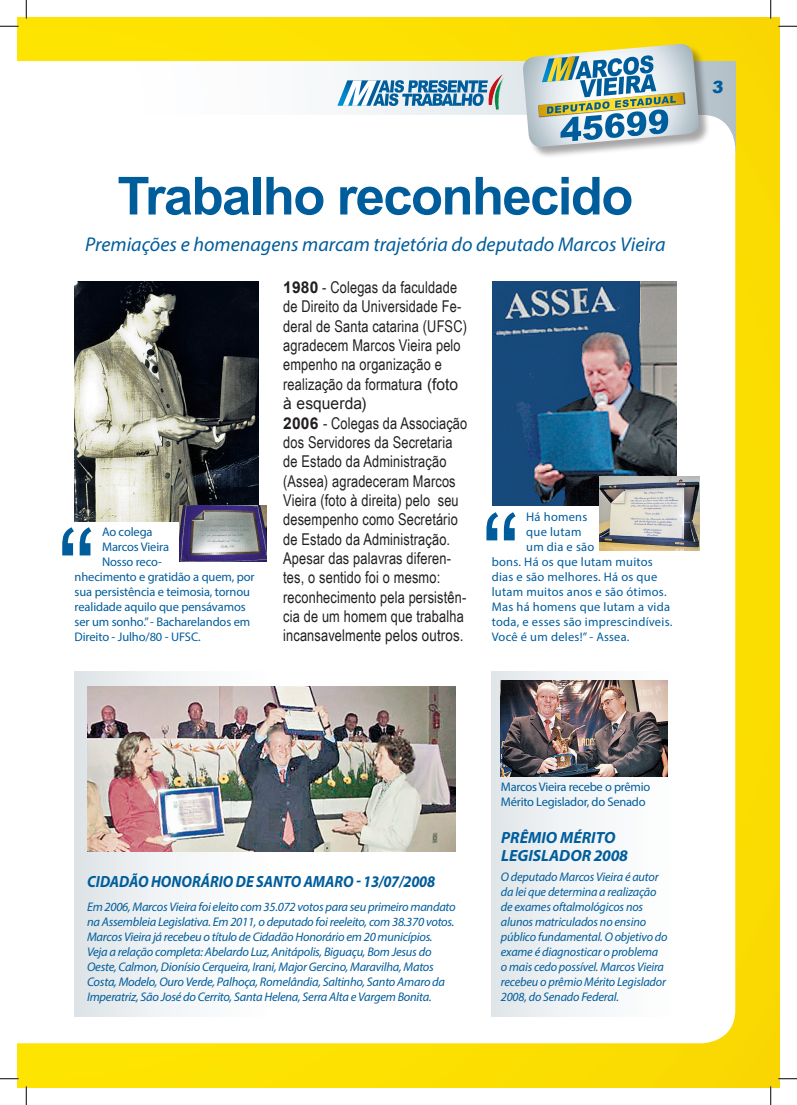
<style>
.page{position:relative;width:797px;height:1105px;background:#fff}
.page>*{position:absolute;margin:0;border:0;box-sizing:border-box;transform-origin:0 0}
.t1{font:700 52.5px "Arial";letter-spacing:-.03em;color:#005d9c}
.t2{font:italic 20px "Myriad Pro";color:#005d9c}
.t3{font:900 16.88px "Arial";color:#005d9c}
.t4{font:16.25px/19.4px "Arial Narrow";letter-spacing:.01em;color:#231f20;scale:.96 1}
.t5{font:italic 700 16.25px "Myriad Pro";color:#005d9c;scale:.92 1}
.t6{font:italic 700 16.25px/17.5px "Myriad Pro";color:#005d9c}
.t7{font:16.25px "Arial";letter-spacing:.005em;color:#231f20;scale:.96 1}
.t8{font:italic 12.5px/15px "Myriad Pro";letter-spacing:-.02em;color:#005d9c}
.t9{font:12.5px/15px "Myriad Pro";letter-spacing:-.01em;color:#005d9c}
.t10{font:12.5px "Myriad Pro";letter-spacing:.02em;color:#005d9c}
.s1{font-family:"Arial";font-weight:700}
.s2{font-family:"Arial"}
</style>
<div class="page">
<div style="left:17px;top:17px;width:762px;height:1070px;background:#fbde01"></div>
<svg style="left:17px;top:62px;width:718px;height:53px;background:#f4f6f8"></svg>
<div style="left:17px;top:115px;width:718px;height:928px;background:#fff"></div>
<div style="left:523px;top:45px;width:187px;height:114px;background:#231f20;opacity:.4"></div>
<svg style="left:522px;top:44px;width:177px;height:104px;background:#acbfb1"></svg>
<svg style="left:337px;top:73px;width:168px;height:38px;background:#9dbed3"></svg>
<svg style="left:491px;top:671px;width:186px;height:345px;background:#eff2f3"></svg>
<img style="left:501px;top:680px;width:166px;height:96px">
<img style="left:74px;top:281px;width:184px;height:240px">
<img style="left:492px;top:281px;width:184px;height:224px">
<img style="left:179px;top:505px;width:88px;height:56px">
<img style="left:599px;top:476px;width:100px;height:75px">
<svg style="left:62px;top:527px;width:29px;height:28px"></svg>
<svg style="left:486px;top:512px;width:29px;height:28px"></svg>
<svg style="left:75px;top:671px;width:393px;height:345px;background:#f6f8f9"></svg>
<img style="left:87px;top:686px;width:369px;height:165px">
<svg style="left:0;top:25px;width:19px;height:2px"></svg>
<svg style="left:778px;top:25px;width:19px;height:2px"></svg>
<svg style="left:0;top:1078px;width:19px;height:1px"></svg>
<svg style="left:778px;top:1078px;width:19px;height:1px"></svg>
<svg style="left:25px;top:0;width:2px;height:19px"></svg>
<svg style="left:25px;top:1086px;width:2px;height:19px"></svg>
<svg style="left:770px;top:0;width:1px;height:19px"></svg>
<svg style="left:770px;top:1086px;width:1px;height:19px"></svg>
<h1 class="t1" style="left:117px;top:161px;width:517px">Trabalho reconhecido</h1>
<h2 class="t2" style="left:85px;top:232px;width:581px">Premiações e homenagens marcam trajetória do deputado Marcos Vieira</h2>
<p class="t9" style="left:102px;top:524px;width:52px">Ao colega</p>
<p class="t9" style="left:102px;top:539px;width:69px">Marcos Vieira</p>
<p class="t9" style="left:102px;top:554px;width:61px">Nosso reco-</p>
<p class="t9" style="left:75px;top:569px;width:181px">nhecimento e gratidão a quem, por</p>
<p class="t9" style="left:75px;top:584px;width:177px">sua persistência e teimosia, tornou</p>
<p class="t9" style="left:75px;top:599px;width:172px">realidade aquilo que pensávamos</p>
<p class="t9" style="left:75px;top:614px;width:177px">ser um sonho.” - Bacharelandos em</p>
<p class="t9" style="left:75px;top:629px;width:128px">Direito - Julho/80 - UFSC.</p>
<h3 class="t4" style="left:283px;top:277px;width:193px"><span class="s1">1980</span> - Colegas da faculdade de Direito da Universidade Fe&shy;deral de Santa catarina (UFSC) agradecem Marcos Vieira pelo empenho na organização e realização da formatur<span class="s2">a (foto</span></h3>
<h3 class="t7" style="left:283px;top:393px;width:88px">à esquerda)</h3>
<p class="t4" style="left:283px;top:412px;width:193px"><span class="s1">2006</span> - Colegas da Associação dos Servidores da Secretaria de Estado da Administração (Assea) agradeceram Marcos<br>Vieira (foto à direita) pelo seu desempenho como Secretário de Estado da Administração.<br>Apesar das palavras diferen&shy;tes, o sentido foi o mesmo: reconhecimento pela persistên&shy;cia de um homem que trabalha incansavelmente pelos outros.</p>
<p class="t10" style="left:526px;top:509px;width:63px">Há homens</p>
<p class="t10" style="left:526px;top:524px;width:57px">que lutam</p>
<p class="t9" style="left:526px;top:539px;width:70px">um dia e são</p>
<p class="t10" style="left:492px;top:554px;width:163px">bons. Há os que lutam muitos</p>
<p class="t10" style="left:492px;top:569px;width:167px">dias e são melhores. Há os que</p>
<p class="t10" style="left:492px;top:584px;width:176px">lutam muitos anos e são ótimos.</p>
<p class="t10" style="left:492px;top:599px;width:180px">Mas há homens que lutam a vida</p>
<p class="t10" style="left:492px;top:614px;width:182px">toda, e esses são imprescindíveis.</p>
<p class="t10" style="left:492px;top:629px;width:139px">Você é um deles!” - Assea.</p>
<h3 class="t3" style="left:712px;top:74px;width:15px">3</h3>
<h3 class="t5" style="left:87px;top:871px;width:379px">CIDADÃO HONORÁRIO DE SANTO AMARO - 13/07/2008</h3>
<p class="t8" style="left:87px;top:899px;width:370px">Em 2006, Marcos Vieira foi eleito com 35.072 votos para seu primeiro mandato na Assembleia Legislativa. Em 2011, o deputado foi reeleito, com 38.370 votos.<br>Marcos Vieira já recebeu o título de Cidadão Honorário em 20 municípios.<br>Veja a relação completa: Abelardo Luz, Anitápolis, Biguaçu, Bom Jesus do Oeste, Calmon, Dionísio Cerqueira, Irani, Major Gercino, Maravilha, Matos Costa, Modelo, Ouro Verde, Palhoça, Romelândia, Saltinho, Santo Amaro da Imperatriz, São José do Cerrito, Santa Helena, Serra Alta e Vargem Bonita.</p>
<p class="t9" style="left:501px;top:779px;width:151px">Marcos Vieira recebe o prêmio<br>Mérito Legislador, do Senado</p>
<h3 class="t6" style="left:501px;top:828px;width:128px">PRÊMIO MÉRITO<br>LEGISLADOR 2008</h3>
<p class="t8" style="left:501px;top:869px;width:168px">O deputado Marcos Vieira é autor da lei que determina a realização de exames oftalmológicos nos alunos matriculados no ensino público fundamental. O objetivo do exame é diagnosticar o problema o mais cedo possível. Marcos Vieira recebeu o prêmio Mérito Legislador<br>2008, do Senado Federal.</p>
</div>
